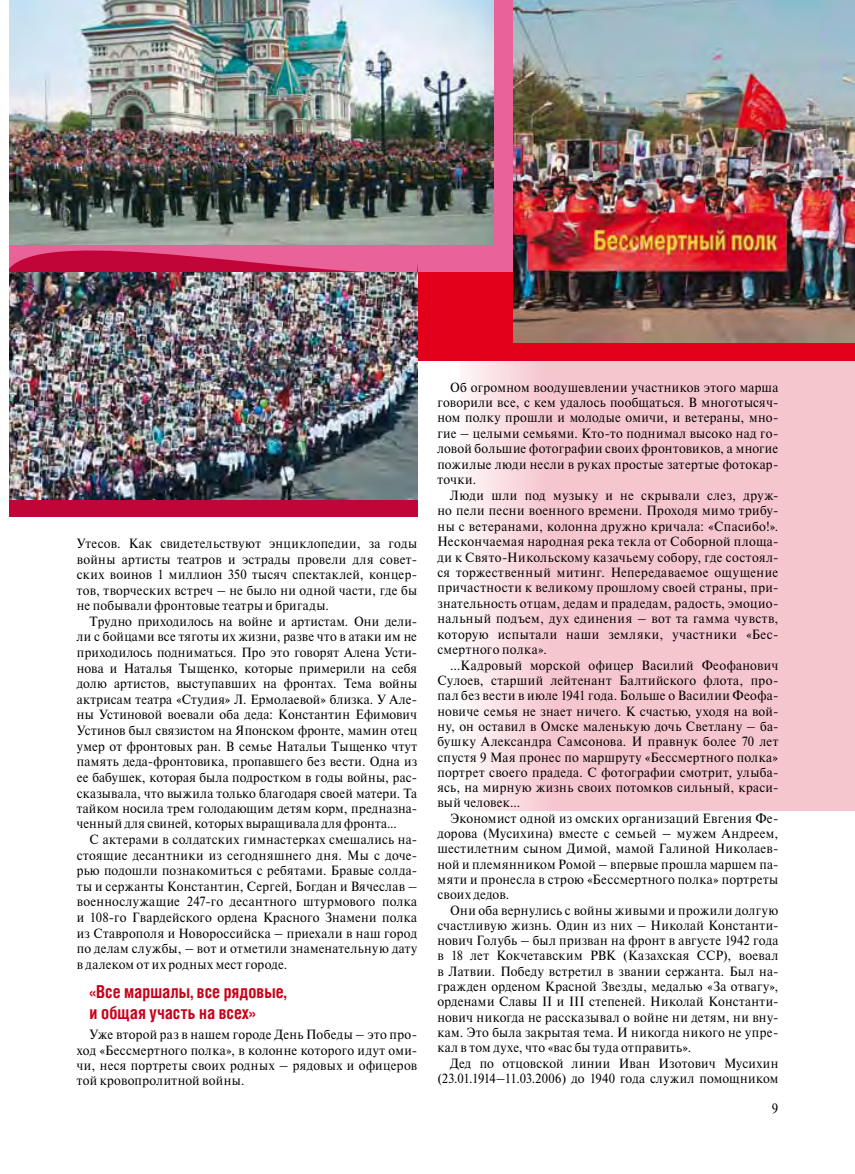
<style>
.page{position:relative;width:855px;height:1174px;background:#fff}
.page>*{position:absolute;margin:0;border:0;box-sizing:border-box;transform-origin:0 0}
.t1{font:700 17.85px/21px "Helios Cond";color:#c90019;scale:.95 1}
.t2{font:12.75px "Newton C";color:#000;scale:.95 1}
.t3{font:12.6px/15.5px "Newton C";letter-spacing:.03em;color:#000;text-align:justify;scale:.95 1}
</style>
<div class="page">
<svg style="left:463px;top:361px;width:392px;height:449px;background:#f6cbd3"></svg>
<div style="left:0;top:0;width:855px;height:361px;background:#e2001a"></div>
<div style="left:0;top:0;width:855px;height:271px;background:#e96398"></div>
<div style="left:0;top:244px;width:417px;height:273px;background:#c20539"></div>
<svg style="left:9px;top:244px;width:444px;height:35px;fill:#e96398"></svg>
<img style="left:513px;top:0;width:342px;height:342px">
<img style="left:9px;top:0;width:485px;height:244px">
<img style="left:9px;top:272px;width:408px;height:227px">
<div style="left:0;top:0;width:9px;height:1174px;background:#fff"></div>
<p class="t3" style="left:77px;top:536px;width:360px">Утесов. Как свидетельствуют энциклопедии, за годы войны артисты театров и эстрады провели для совет&shy;ских воинов 1 миллион 350 тысяч спектаклей, концер&shy;тов, творческих встреч – не было ни одной части, где бы не побывали фронтовые театры и бригады.</p>
<p class="t3" style="left:77px;top:613px;width:360px;text-indent:13px">Трудно приходилось на войне и артистам. Они дели&shy;ли с бойцами все тяготы их жизни, разве что в атаки им не приходилось подниматься. Про это говорят Алена Усти&shy;нова и Наталья Тыщенко, которые примерили на себя долю артистов, выступавших на фронтах. Тема войны актрисам театра «Студия» Л. Ермолаевой» близка. У Але&shy;ны Устиновой воевали оба деда: Константин Ефимович Устинов был связистом на Японском фронте, мамин отец умер от фронтовых ран. В семье Натальи Тыщенко чтут память деда-фронтовика, пропавшего без вести. Одна из ее бабушек, которая была подростком в годы войны, рас&shy;сказывала, что выжила только благодаря своей матери. Та тайком носила трем голодающим детям корм, предназна&shy;ченный для свиней, которых выращивала для фронта...</p>
<p class="t3" style="left:77px;top:831px;width:360px;text-indent:13px">С актерами в солдатских гимнастерках смешались на&shy;стоящие десантники из сегодняшнего дня. Мы с доче&shy;рью подошли познакомиться с ребятами. Бравые солда&shy;ты и сержанты Константин, Сергей, Богдан и Вячеслав – военнослужащие 247-го десантного штурмового полка и 108-го Гвардейского ордена Красного Знамени полка из Ставрополя и Новороссийска – приехали в наш город по делам службы, – вот и отметили знаменательную дату в далеком от их родных мест городе.</p>
<h1 class="t1" style="left:90px;top:981px;width:209px">«Все маршалы, все рядовые, и общая участь на всех»</h1>
<p class="t3" style="left:77px;top:1026px;width:360px;text-indent:13px">Уже второй раз в нашем городе День Победы – это про&shy;ход «Бессмертного полка», в колонне которого идут оми&shy;чи, неся портреты своих родных – рядовых и офицеров той кровопролитной войны.</p>
<p class="t3" style="left:437px;top:379px;width:360px;text-indent:13px">Об огромном воодушевлении участников этого марша говорили все, с кем удалось пообщаться. В многотысяч&shy;ном полку прошли и молодые омичи, и ветераны, мно&shy;гие – целыми семьями. Кто-то поднимал высоко над го&shy;ловой большие фотографии своих фронтовиков, а многие пожилые люди несли в руках простые затертые фотокар&shy;точки.</p>
<p class="t3" style="left:437px;top:487px;width:360px;text-indent:13px">Люди шли под музыку и не скрывали слез, друж&shy;но пели песни военного времени. Проходя мимо трибу&shy;ны с ветеранами, колонна дружно кричала: «Спасибо!».<br>Нескончаемая народная река текла от Соборной площа&shy;ди к Свято-Никольскому казачьему собору, где состоял&shy;ся торжественный митинг. Непередаваемое ощущение причастности к великому прошлому своей страны, при&shy;знательность отцам, дедам и прадедам, радость, эмоцио&shy;нальный подъем, дух единения – вот та гамма чувств, которую испытали наши земляки, участники «Бес&shy;смертного полка».</p>
<p class="t3" style="left:437px;top:657px;width:360px;text-indent:13px">…Кадровый морской офицер Василий Феофанович Сулоев, старший лейтенант Балтийского флота, про&shy;пал без вести в июле 1941 года. Больше о Василии Феофа&shy;новиче семья не знает ничего. К счастью, уходя на вой&shy;ну, он оставил в Омске маленькую дочь Светлану – ба&shy;бушку Александра Самсонова. И правнук более 70 лет спустя 9 Мая пронес по маршруту «Бессмертного полка» портрет своего прадеда. С фотографии смотрит, улыба&shy;ясь, на мирную жизнь своих потомков сильный, краси&shy;вый человек...</p>
<p class="t3" style="left:437px;top:810px;width:360px;text-indent:13px">Экономист одной из омских организаций Евгения Фе&shy;дорова (Мусихина) вместе с семьей – мужем Андреем, шестилетним сыном Димой, мамой Галиной Николаев&shy;ной и племянником Ромой – впервые прошла маршем па&shy;мяти и пронесла в строю «Бессмертного полка» портреты своих дедов.</p>
<p class="t3" style="left:437px;top:902px;width:360px;text-indent:13px">Они оба вернулись с войны живыми и прожили долгую счастливую жизнь. Один из них – Николай Константи&shy;нович Голубь – был призван на фронт в августе 1942 года в 18 лет Кокчетавским РВК (Казахская ССР), воевал в Латвии. Победу встретил в звании сержанта. Был на&shy;гражден орденом Красной Звезды, медалью «За отвагу», орденами Славы II и III степеней. Николай Константи&shy;нович никогда не рассказывал о войне ни детям, ни вну&shy;кам. Это была закрытая тема. И никогда никого не упре&shy;кал в том духе, что «вас бы туда отправить».</p>
<p class="t3" style="left:437px;top:1055px;width:360px;text-align:right">Дед по отцовской линии Иван Изотович Мусихин (23.01.1914–11.03.2006) до 1940 года служил помощником</p>
<p class="t2" style="left:772px;top:1100px;width:8px">9</p>
</div>
